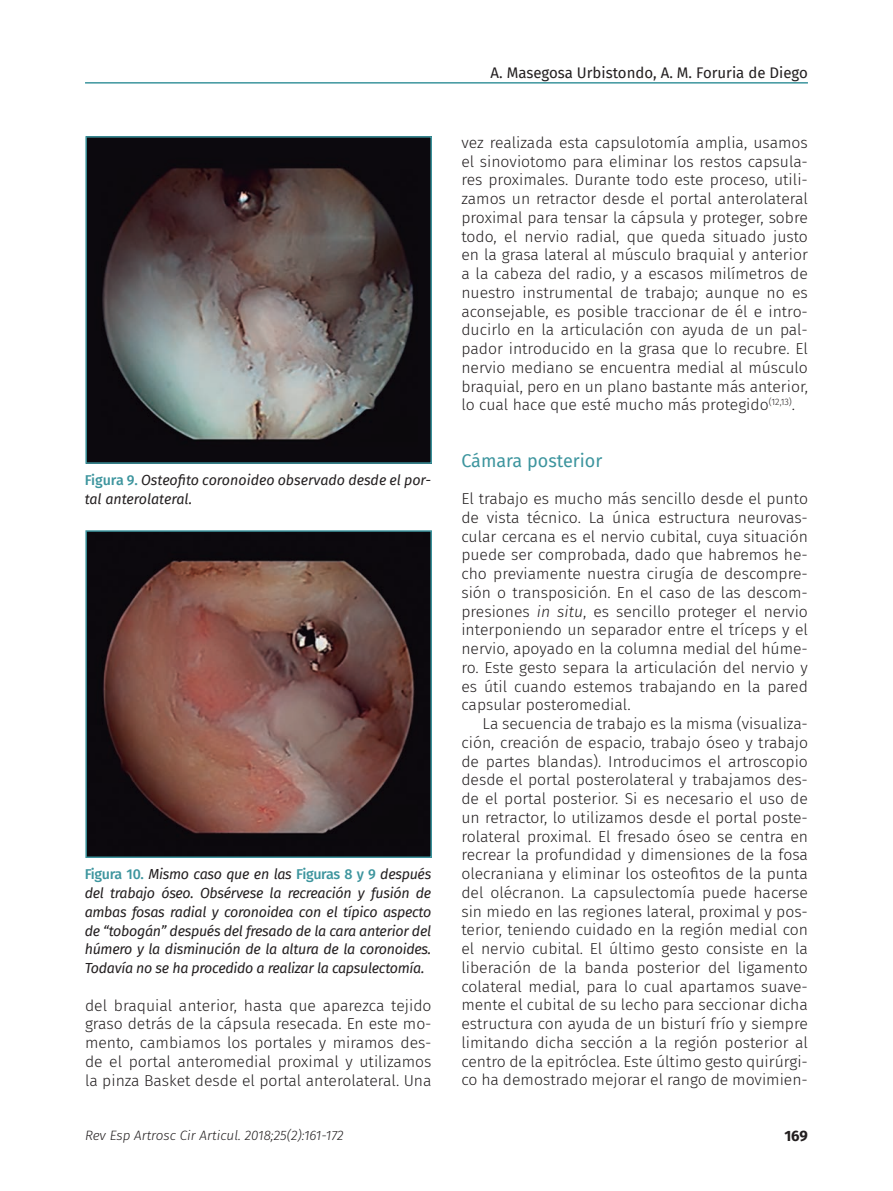
<style>
.page{position:relative;width:893px;height:1191px;background:#fff}
.page>*{position:absolute;margin:0;border:0;box-sizing:border-box;transform-origin:0 0}
.t1{font:18px "Fira Sans";color:#3d959e}
.t2{font:300 15.75px/18.8px "Fira Sans";color:#231f20;text-align:justify}
.t3{font:15px "Fira Sans";color:#231f20}
.t4{font:700 15px "Fira Sans";color:#231f20}
.t5{font:italic 14.25px/18.8px "Fira Sans";letter-spacing:-.02em;color:#231f20;text-align:justify}
.t6{font:italic 14.25px/18.8px "Fira Sans";color:#231f20}
.t7{font:italic 300 13.5px "Fira Sans";color:#231f20}
.s1{font-weight:500;font-style:normal;color:#3d959e}
.s2{font-style:italic}
</style>
<div class="page">
<hr style="left:85px;top:82px;width:723px;height:2px;background:#3d959e">
<img style="left:88px;top:139px;width:341px;height:322px">
<div style="left:85px;top:136px;width:347px;height:328px;border:2px solid #3d959e"></div>
<img style="left:88px;top:533px;width:341px;height:322px">
<div style="left:85px;top:530px;width:347px;height:328px;border:2px solid #3d959e"></div>
<p class="t6" style="left:85px;top:471px;width:348px"><span class="s1">Figura 9.</span> Osteofito coronoideo observado desde el por&shy;tal anterolateral.</p>
<p class="t5" style="left:85px;top:864px;width:348px"><span class="s1">Figura 10.</span> Mismo caso que en las <span class="s1">Figuras 8 y 9</span> después del trabajo óseo. Obsérvese la recreación y fusión de ambas fosas radial y coronoidea con el típico aspecto de “tobogán” después del fresado de la cara anterior del húmero y la disminución de la altura de la coronoides.<br>Todavía no se ha procedido a realizar la capsulectomía.</p>
<p class="t2" style="left:85px;top:995px;width:348px">del braquial anterior, hasta que aparezca tejido graso detrás de la cápsula resecada. En este mo&shy;mento, cambiamos los portales y miramos des&shy;de el portal anteromedial proximal y utilizamos la pinza Basket desde el portal anterolateral. Una</p>
<p class="t7" style="left:85px;top:1125px;width:260px">Rev Esp Artrosc Cir Articul. 2018;25(2):161-172</p>
<p class="t3" style="left:490px;top:61px;width:319px">A. Masegosa Urbistondo, A. M. Foruria de Diego</p>
<p class="t2" style="left:461px;top:133px;width:348px">vez realizada esta capsulotomía amplia, usamos el sinoviotomo para eliminar los restos capsula&shy;res proximales. Durante todo este proceso, utili&shy;zamos un retractor desde el portal anterolateral proximal para tensar la cápsula y proteger, sobre todo, el nervio radial, que queda situado justo en la grasa lateral al músculo braquial y anterior a la cabeza del radio, y a escasos milímetros de nuestro instrumental de trabajo; aunque no es aconsejable, es posible traccionar de él e intro&shy;ducirlo en la articulación con ayuda de un pal&shy;pador introducido en la grasa que lo recubre. El nervio mediano se encuentra medial al músculo braquial, pero en un plano bastante más anterior, lo cual hace que esté mucho más protegido<sup>(12,13)</sup>.</p>
<p class="t1" style="left:461px;top:447px;width:142px">Cámara posterior</p>
<p class="t2" style="left:461px;top:489px;width:348px">El trabajo es mucho más sencillo desde el punto de vista técnico. La única estructura neurovas&shy;cular cercana es el nervio cubital, cuya situación puede ser comprobada, dado que habremos he&shy;cho previamente nuestra cirugía de descompre&shy;sión o transposición. En el caso de las descom&shy;presiones <span class="s2">in situ</span>, es sencillo proteger el nervio interponiendo un separador entre el tríceps y el nervio, apoyado en la columna medial del húme&shy;ro. Este gesto separa la articulación del nervio y es útil cuando estemos trabajando en la pared capsular posteromedial.</p>
<p class="t2" style="left:461px;top:714px;width:348px;text-indent:21px">La secuencia de trabajo es la misma (visualiza&shy;ción, creación de espacio, trabajo óseo y trabajo de partes blandas). Introducimos el artroscopio desde el portal posterolateral y trabajamos des&shy;de el portal posterior. Si es necesario el uso de un retractor, lo utilizamos desde el portal poste&shy;rolateral proximal. El fresado óseo se centra en recrear la profundidad y dimensiones de la fosa olecraniana y eliminar los osteofitos de la punta del olécranon. La capsulectomía puede hacerse sin miedo en las regiones lateral, proximal y pos&shy;terior, teniendo cuidado en la región medial con el nervio cubital. El último gesto consiste en la liberación de la banda posterior del ligamento colateral medial, para lo cual apartamos suave&shy;mente el cubital de su lecho para seccionar dicha estructura con ayuda de un bisturí frío y siempre limitando dicha sección a la región posterior al centro de la epitróclea. Este último gesto quirúrgi&shy;co ha demostrado mejorar el rango de movimien-</p>
<p class="t4" style="left:784px;top:1123px;width:25px">169</p>
</div>
